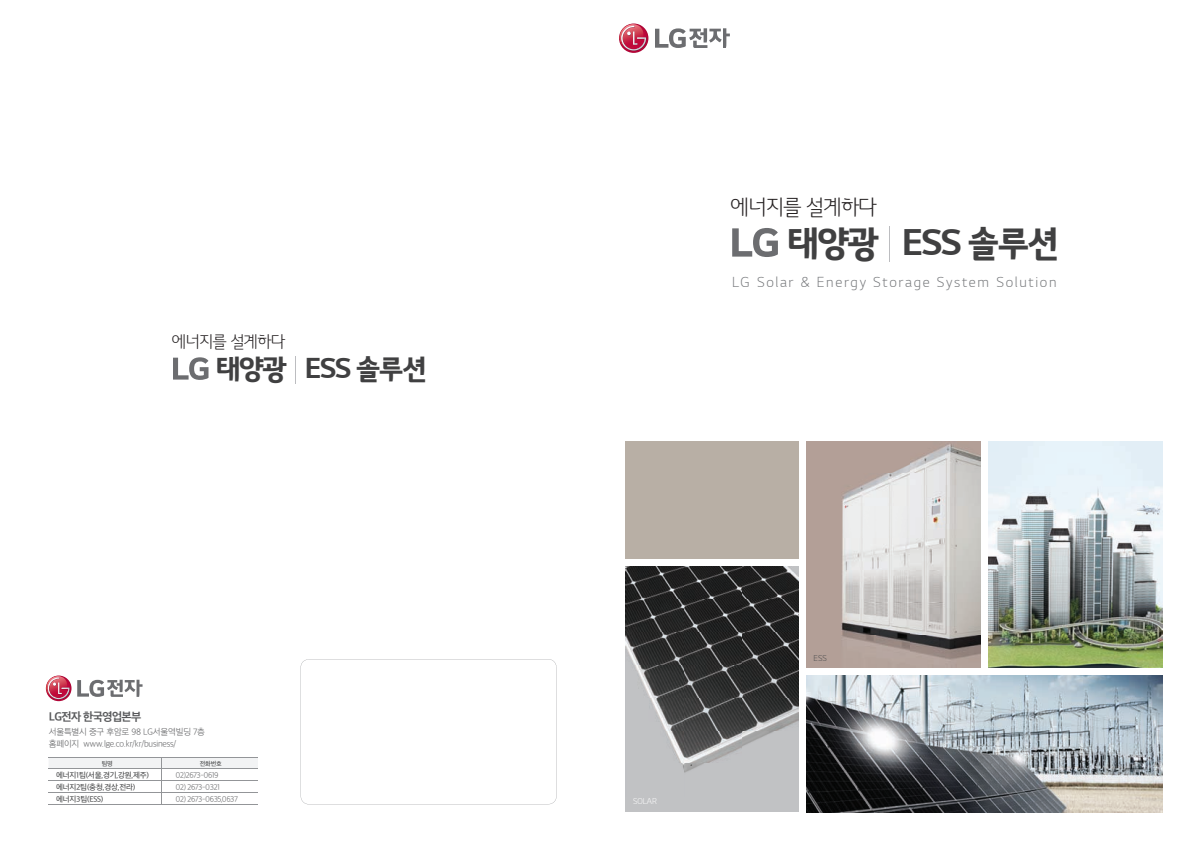
<style>
.page{position:relative;width:1191px;height:842px;background:#fff}
.page>*{position:absolute;margin:0;border:0;box-sizing:border-box;transform-origin:0 0}
.t1{font:35.3px "LG Sm Ha B";letter-spacing:-.06em;color:#404041}
.t2{font:27.4px "LG Sm Ha B";letter-spacing:-.06em;color:#404041}
.t3{font:21px "LG Sm Ha L";letter-spacing:-.05em;color:#231f20}
.t4{font:16.3px "LG Sm Ha L";letter-spacing:-.05em;color:#231f20}
.t5{font:13.8px "LG Sm Ha L";letter-spacing:.12em;color:#76787b}
.t6{font:700 12px "Apple SD Gothic Neo";letter-spacing:-.05em;color:#57585a}
.t7{font:200 9px/12px "Apple SD Gothic Neo";letter-spacing:-.02em;color:#57585a}
.t8{font:500 8px "Apple SD Gothic Neo";letter-spacing:-.03em;color:#4b4c4d}
.t9{font:200 8px "Apple SD Gothic Neo";letter-spacing:-.06em;color:#57585a}
.t10{font:8px "LG Sm Ha L";color:#fff}
.t11{font:8px "LG Sm Ha L";color:#4b4c4d}
.t12{font:500 6.5px "Apple SD Gothic Neo";letter-spacing:-.03em;color:#4b4c4d}
</style>
<div class="page">
<svg style="left:655px;top:28px;width:75px;height:20px"></svg>
<svg style="left:619px;top:24px;width:29px;height:29px"></svg>
<svg style="left:619px;top:24px;width:27px;height:27px"></svg>
<svg style="left:300px;top:659px;width:256px;height:145px"></svg>
<svg style="left:77px;top:680px;width:65px;height:17px"></svg>
<svg style="left:46px;top:675px;width:25px;height:26px"></svg>
<svg style="left:45px;top:676px;width:25px;height:23px"></svg>
<svg style="left:49px;top:757px;width:209px;height:47px"></svg>
<hr style="left:49px;top:804px;width:112px;height:1px;background:#939598">
<hr style="left:161px;top:804px;width:97px;height:1px;background:#939598">
<img style="left:988px;top:442px;width:174px;height:225px">
<div style="left:625px;top:442px;width:174px;height:117px;background:#b8afa5"></div>
<img style="left:807px;top:675px;width:355px;height:137px">
<div style="left:625px;top:567px;width:174px;height:245px;background:#c1c2c4"></div>
<img style="left:625px;top:567px;width:174px;height:206px">
<img style="left:807px;top:442px;width:173px;height:225px">
<svg style="left:173px;top:357px;width:35px;height:23px"></svg>
<svg style="left:295px;top:356px;width:1px;height:28px"></svg>
<svg style="left:732px;top:228px;width:46px;height:29px"></svg>
<hr style="left:889px;top:227px;width:1px;height:35px;background:#bcbdc0">
<h3 class="t4" style="left:172px;top:333px;width:115px">에너지를 설계하다</h3>
<h2 class="t2" style="left:216px;top:355px;width:212px">태양광 ESS 솔루션</h2>
<h3 class="t3" style="left:730px;top:196px;width:148px">에너지를 설계하다</h3>
<h1 class="t1" style="left:787px;top:225px;width:273px">태양광 ESS 솔루션</h1>
<h3 class="t5" style="left:732px;top:275px;width:326px">LG Solar &amp; Energy Storage System Solution</h3>
<h3 class="t6" style="left:49px;top:710px;width:94px">LG전자 한국영업본부</h3>
<p class="t7" style="left:49px;top:726px;width:158px">서울특별시 중구 후암로 98 LG서울역빌딩 7층 홈페이지 www.lge.co.kr/kr/business/</p>
<p class="t12" style="left:102px;top:760px;width:13px">팀명</p>
<p class="t12" style="left:200px;top:760px;width:23px">전화번호</p>
<p class="t8" style="left:56px;top:771px;width:94px">에너지1팀(서울,경기,강원,제주)</p>
<p class="t9" style="left:175px;top:771px;width:45px">02)2673-0619</p>
<p class="t8" style="left:56px;top:783px;width:81px">에너지2팀(충청,경상,전라)</p>
<p class="t9" style="left:175px;top:783px;width:46px">02) 2673-0321</p>
<p class="t8" style="left:56px;top:794px;width:49px">에너지3팀(ESS)</p>
<p class="t9" style="left:175px;top:794px;width:64px">02) 2673-0635,0637</p>
<p class="t10" style="left:633px;top:797px;width:25px">SOLAR</p>
<p class="t11" style="left:813px;top:654px;width:15px">ESS</p>
</div>
